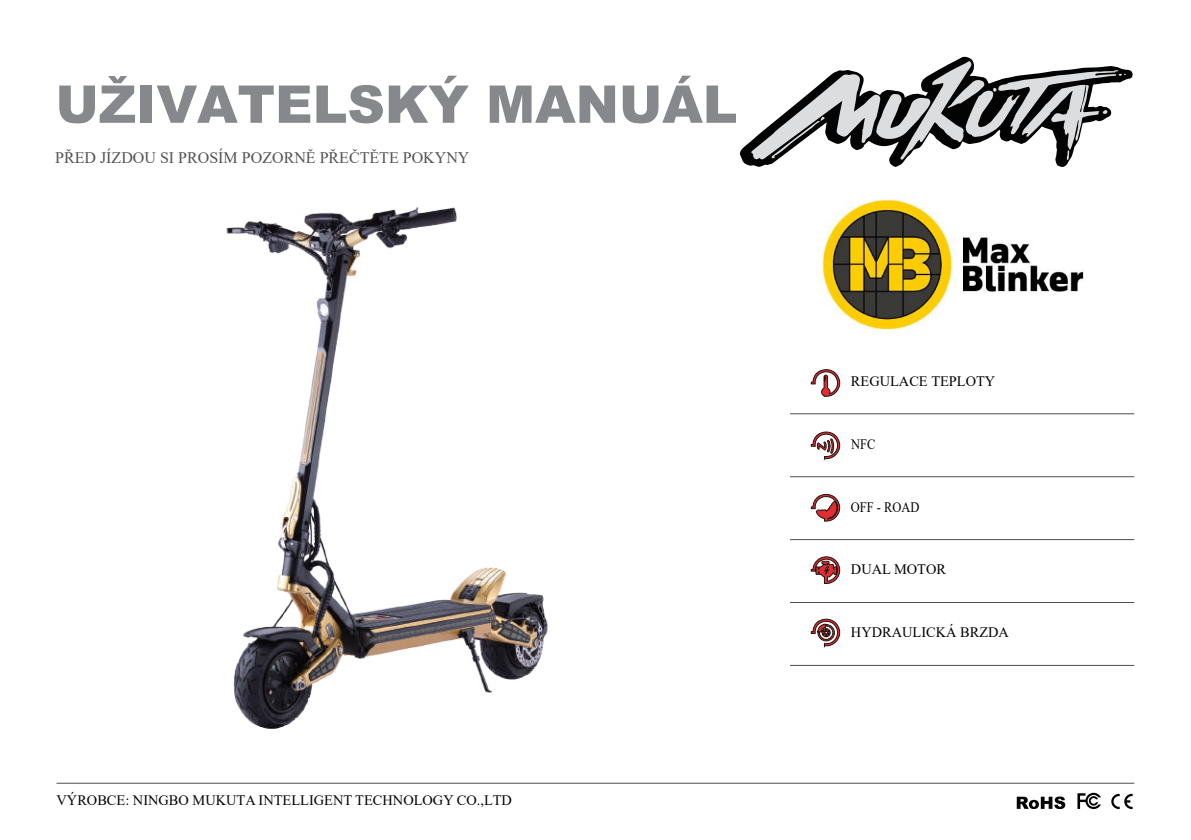
<style>
.page{position:relative;width:1191px;height:840px;background:#fff}
.page>*{position:absolute;margin:0;border:0;box-sizing:border-box;transform-origin:0 0}
.t1{font:900 52px "Arial";color:#86888b}
.t2{font:16px "Times New Roman";color:#525355}
.t3{font:14.4px "Times New Roman";color:#030303}
.t4{font:14.4px "Times New Roman";color:#030303;scale:.87 1}
</style>
<div class="page">
<svg style="left:1111px;top:793px;width:21px;height:15px"></svg>
<svg style="left:1016px;top:796px;width:49px;height:12px"></svg>
<svg style="left:1077px;top:792px;width:24px;height:16px"></svg>
<hr style="left:57px;top:782px;width:1077px;height:1px;background:#4e4f50">
<hr style="left:790px;top:413px;width:344px;height:1px;background:#4e4f50">
<hr style="left:790px;top:476px;width:344px;height:1px;background:#4e4f50">
<hr style="left:790px;top:539px;width:344px;height:1px;background:#4e4f50">
<hr style="left:790px;top:601px;width:344px;height:1px;background:#4e4f50">
<hr style="left:790px;top:664px;width:344px;height:1px;background:#4e4f50">
<svg style="left:811px;top:556px;width:29px;height:27px"></svg>
<svg style="left:811px;top:494px;width:29px;height:27px"></svg>
<svg style="left:811px;top:369px;width:29px;height:27px"></svg>
<svg style="left:811px;top:431px;width:29px;height:27px"></svg>
<svg style="left:811px;top:618px;width:29px;height:27px"></svg>
<svg style="left:740px;top:56px;width:392px;height:111px"></svg>
<svg style="left:750px;top:61px;width:376px;height:99px"></svg>
<img style="left:226px;top:207px;width:322px;height:522px">
<img style="left:816px;top:194px;width:268px;height:141px">
<h1 class="t1" style="left:55px;top:66px;width:683px">UŽIVATELSKÝ MANUÁL</h1>
<p class="t2" style="left:55px;top:146px;width:416px">PŘED JÍZDOU SI PROSÍM POZORNĚ PŘEČTĚTE POKYNY</p>
<p class="t3" style="left:57px;top:789px;width:457px">VÝROBCE: NINGBO MUKUTA INTELLIGENT TECHNOLOGY CO.,LTD</p>
<p class="t3" style="left:851px;top:371px;width:146px">REGULACE TEPLOTY</p>
<p class="t4" style="left:851px;top:433px;width:29px">NFC</p>
<p class="t4" style="left:851px;top:496px;width:80px">OFF - ROAD</p>
<p class="t3" style="left:851px;top:559px;width:97px">DUAL MOTOR</p>
<p class="t3" style="left:851px;top:621px;width:159px">HYDRAULICKÁ BRZDA</p>
</div>
